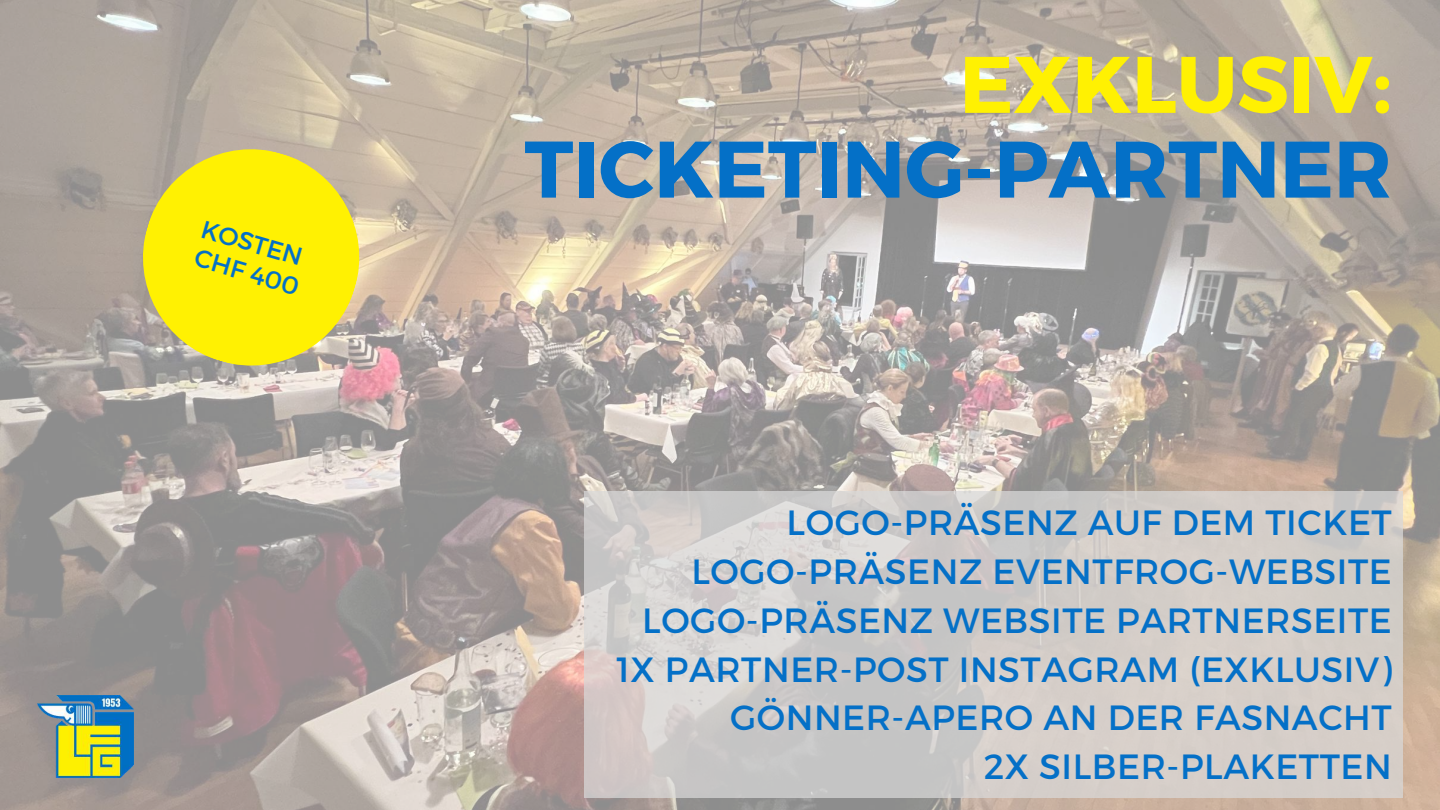
<style>
.page{position:relative;width:1440px;height:810px;background:#fff}
.page>*{position:absolute;margin:0;border:0;box-sizing:border-box;transform-origin:0 0}
.t1{font:700 80px "Montserrat";color:#0470c7}
.t2{font:700 80px "Montserrat";color:#fff102}
.t3{font:35px/48.8px "Montserrat";letter-spacing:.015em;color:#0470c7;text-align:right}
.t4{font:25px "Montserrat";color:#0470c7}
</style>
<div class="page">
<img style="left:0;top:0;width:1440px;height:810px">
<svg style="left:131px;top:137px;width:241px;height:241px;background:#e5d83d"></svg>
<img style="left:37px;top:696px;width:97px;height:81px">
<svg style="left:584px;top:491px;width:818px;height:307px;background:#d1ccc9"></svg>
<p class="t4" style="left:206px;top:213px;width:106px;rotate:16deg">KOSTEN</p>
<p class="t4" style="left:200px;top:241px;width:109px;rotate:16deg">CHF 400</p>
<h1 class="t2" style="left:960px;top:32px;width:434px">EXKLUSIV:</h1>
<h1 class="t1" style="left:524px;top:117px;width:869px">TICKETING-PARTNER</h1>
<p class="t3" style="left:642px;top:497px;width:751px">LOGO-PRÄSENZ AUF DEM TICKET<br>LOGO-PRÄSENZ EVENTFROG-WEBSITE<br>LOGO-PRÄSENZ WEBSITE PARTNERSEITE</p>
<p class="t3" style="left:616px;top:643px;width:777px">1X PARTNER-POST INSTAGRAM (EXKLUSIV)</p>
<p class="t3" style="left:730px;top:692px;width:663px">GÖNNER-APERO AN DER FASNACHT<br>2X SILBER-PLAKETTEN</p>
</div>
